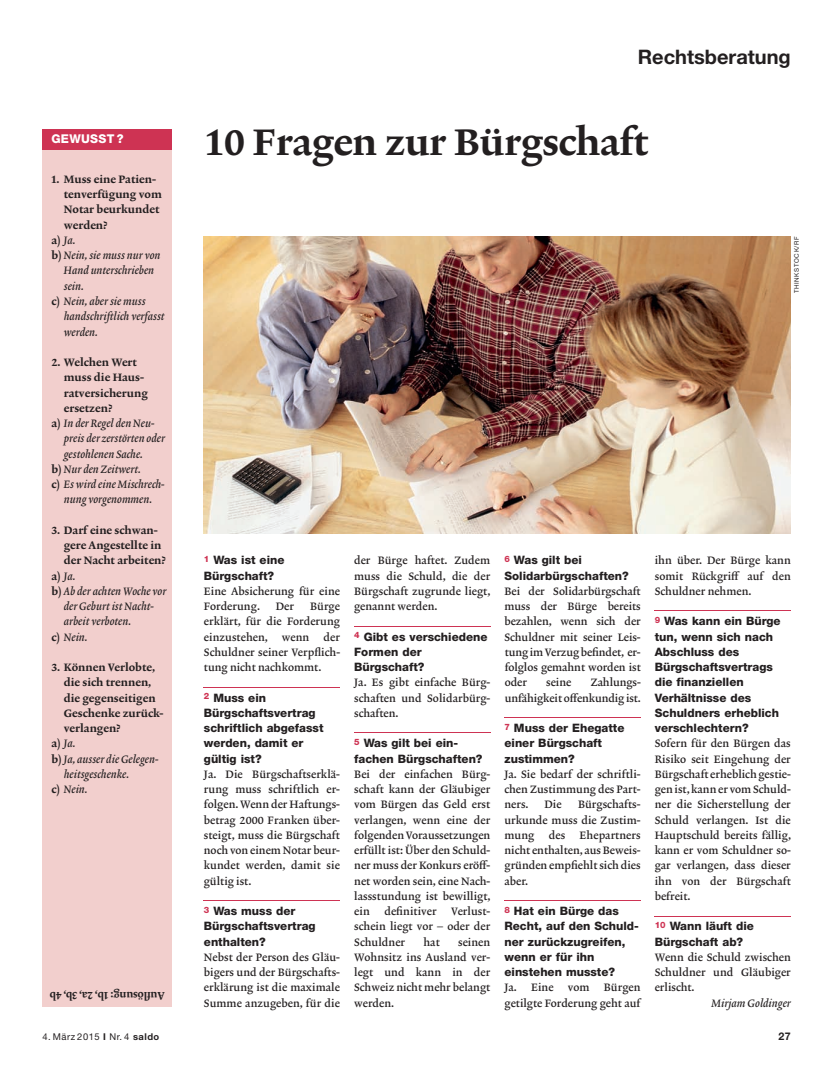
<style>
.page{position:relative;width:837px;height:1074px;background:#fff}
.page>*{position:absolute;margin:0;border:0;box-sizing:border-box;transform-origin:0 0}
.t1{font:700 37.5px "Lexicon Konsum";letter-spacing:-.015em;color:#231f20}
.t2{font:700 20px "Helvetica Neue LT Std";color:#231f20}
.t3{font:800 12.12px "Helvetica Neue LT Std";letter-spacing:.025em;color:#fff}
.t4{font:800 11.62px/15.2px "Helvetica Neue LT Std";color:#231f20}
.t5{font:10.88px/15.2px "Lexicon Konsum";letter-spacing:.005em;color:#231f20;text-align:justify}
.t6{font:italic 10.88px "Lexicon Konsum";color:#231f20}
.t7{font:700 10.88px "Lexicon Konsum";color:#231f20}
.t8{font:700 10.88px "Lexicon Konsum";color:#231f20;scale:.95 1}
.t9{font:700 10.62px "Helvetica Neue LT Std";color:#231f20}
.t10{font:9.38px "Helvetica Neue LT Std";letter-spacing:.05em;color:#231f20}
.t11{font:6.25px "Helvetica Neue LT Std";letter-spacing:.1em;color:#231f20}
.s1{font-weight:700;font-style:normal}
.s2{font-weight:700}
</style>
<div class="page">
<div style="left:43px;top:130px;width:129px;height:876px;background:#f2cfcd"></div>
<div style="left:43px;top:130px;width:129px;height:13px;background:#ce3353"></div>
<div style="left:43px;top:142px;width:129px;height:8px;background:#ce3353"></div>
<hr style="left:204px;top:687px;width:136px;height:1px;background:#ce3353">
<hr style="left:204px;top:900px;width:136px;height:1px;background:#ce3353">
<hr style="left:354px;top:626px;width:136px;height:1px;background:#ce3353">
<hr style="left:354px;top:732px;width:136px;height:1px;background:#ce3353">
<hr style="left:504px;top:717px;width:136px;height:1px;background:#ce3353">
<hr style="left:504px;top:900px;width:136px;height:1px;background:#ce3353">
<hr style="left:654px;top:610px;width:136px;height:1px;background:#ce3353">
<hr style="left:654px;top:915px;width:136px;height:1px;background:#ce3353">
<img style="left:204px;top:236px;width:586px;height:298px">
<p class="t3" style="left:51px;top:134px;width:74px">GEWUSST ?</p>
<p class="t7" style="left:51px;top:175px;width:106px">1. Muss eine Patien-</p>
<p class="t7" style="left:64px;top:190px;width:99px">tenverfügung vom</p>
<p class="t7" style="left:64px;top:206px;width:97px">Notar beurkundet</p>
<p class="t7" style="left:64px;top:221px;width:45px">werden?</p>
<p class="t6" style="left:51px;top:236px;width:25px"><span class="s1">a)</span> Ja.</p>
<p class="t6" style="left:51px;top:251px;width:111px"><span class="s1">b)</span> Nein, sie muss nur von</p>
<p class="t6" style="left:64px;top:267px;width:92px">Hand unterschrieben</p>
<p class="t6" style="left:64px;top:282px;width:21px">sein.</p>
<p class="t6" style="left:51px;top:297px;width:96px"><span class="s1">c)</span> Nein, aber sie muss</p>
<p class="t6" style="left:64px;top:312px;width:102px">handschriftlich verfasst</p>
<p class="t6" style="left:64px;top:328px;width:35px">werden.</p>
<p class="t7" style="left:51px;top:358px;width:87px">2. Welchen Wert</p>
<p class="t7" style="left:64px;top:373px;width:82px">muss die Haus-</p>
<p class="t7" style="left:64px;top:389px;width:85px">ratversicherung</p>
<p class="t7" style="left:64px;top:404px;width:50px">ersetzen?</p>
<p class="t6" style="left:51px;top:419px;width:103px"><span class="s1">a)</span> In der Regel den Neu-</p>
<p class="t6" style="left:64px;top:434px;width:103px">preis der zerstörten oder</p>
<p class="t6" style="left:64px;top:450px;width:80px">gestohlenen Sache.</p>
<p class="t6" style="left:51px;top:465px;width:91px"><span class="s1">b)</span> Nur den Zeitwert.</p>
<p class="t6" style="left:51px;top:480px;width:113px"><span class="s1">c)</span> Es wird eine Mischrech-</p>
<p class="t6" style="left:64px;top:495px;width:90px">nung vorgenommen.</p>
<p class="t7" style="left:51px;top:526px;width:108px">3. Darf eine schwan-</p>
<p class="t7" style="left:64px;top:541px;width:99px">gere Angestellte in</p>
<p class="t7" style="left:64px;top:556px;width:104px">der Nacht arbeiten?</p>
<p class="t6" style="left:51px;top:572px;width:25px"><span class="s1">a)</span> Ja.</p>
<p class="t6" style="left:51px;top:587px;width:116px"><span class="s1">b)</span> Ab der achten Woche vor</p>
<p class="t6" style="left:64px;top:602px;width:90px">der Geburt ist Nacht-</p>
<p class="t6" style="left:64px;top:617px;width:69px">arbeit verboten.</p>
<p class="t6" style="left:51px;top:633px;width:38px"><span class="s1">c)</span> Nein.</p>
<p class="t7" style="left:51px;top:663px;width:105px">3. Können Verlobte,</p>
<p class="t7" style="left:64px;top:678px;width:89px">die sich trennen,</p>
<p class="t7" style="left:64px;top:694px;width:93px">die gegenseitigen</p>
<p class="t7" style="left:64px;top:709px;width:101px">Geschenke zurück-</p>
<p class="t7" style="left:64px;top:724px;width:58px">verlangen?</p>
<p class="t6" style="left:51px;top:739px;width:25px"><span class="s1">a)</span> Ja.</p>
<p class="t6" style="left:51px;top:755px;width:107px"><span class="s1">b)</span> Ja, ausser die Gelegen-</p>
<p class="t6" style="left:64px;top:770px;width:67px">heitsgeschenke.</p>
<p class="t6" style="left:51px;top:785px;width:38px"><span class="s1">c)</span> Nein.</p>
<p class="t8" style="left:165px;top:999px;width:123px;rotate:-180deg">A u f l usö n b4, b3, a2, b1: g</p>
<p class="t10" style="left:43px;top:1033px;width:118px">4. März 2015 <span class="s2">I</span> Nr. 4 <span class="s2">saldo</span></p>
<h2 class="t2" style="left:637px;top:50px;width:154px">Rechtsberatung</h2>
<h1 class="t1" style="left:204px;top:128px;width:446px">10 Fragen zur Bürgschaft</h1>
<p class="t11" style="left:794px;top:293px;width:58px;rotate:-90deg">THINKSTOCK/RF</p>
<p class="t4" style="left:204px;top:553px;width:82px"><sup>1</sup> Was ist eine<br>Bürgschaft?</p>
<p class="t5" style="left:204px;top:584px;width:137px">Eine Absicherung für eine<br>Forderung.</p>
<p class="t5" style="left:204px;top:599px;width:137px;text-indent:106px">Bürge erklärt, für die Forderung einzustehen,</p>
<p class="t5" style="left:276px;top:599px;width:20px">Der</p>
<p class="t5" style="left:204px;top:630px;width:137px;text-indent:120px">der Schuldner seiner Verpflich&shy;tung nicht nachkommt.</p>
<p class="t4" style="left:204px;top:691px;width:121px"><sup>2</sup> Muss ein<br>Bürgschaftsvertrag schriftlich abgefasst werden, damit er gültig ist?</p>
<p class="t5" style="left:204px;top:767px;width:138px">Ja. Die Bürgschaftserklä&shy;rung muss schriftlich er&shy;folgen.Wenn der Haftungs&shy;betrag 2000 Franken über&shy;steigt, muss die Bürgschaft noch von einem Notar beur&shy;kundet werden, damit sie gültig ist.</p>
<p class="t4" style="left:204px;top:904px;width:113px"><sup>3</sup> Was muss der<br>Bürgschaftsvertrag enthalten?</p>
<p class="t5" style="left:204px;top:950px;width:138px">Nebst der Person des Gläu&shy;bigers und der Bürgschafts&shy;erklärung ist die maximale Summe anzugeben, für die</p>
<p class="t5" style="left:282px;top:630px;width:29px">wenn</p>
<p class="t5" style="left:354px;top:554px;width:138px">der Bürge haftet. Zudem muss die Schuld, die der Bürgschaft zugrunde liegt, genannt werden.</p>
<p class="t4" style="left:354px;top:630px;width:135px"><sup>4</sup> Gibt es verschiedene<br>Formen der<br>Bürgschaft?</p>
<p class="t5" style="left:354px;top:676px;width:138px">Ja. Es gibt einfache Bürg&shy;schaften und Solidarbürg&shy;schaften.</p>
<p class="t4" style="left:354px;top:736px;width:130px"><sup>5</sup> Was gilt bei ein&shy;fachen Bürgschaften?</p>
<p class="t5" style="left:354px;top:767px;width:138px">Bei der einfachen Bürg&shy;schaft kann der Gläubiger vom Bürgen das Geld erst verlangen, wenn eine der folgendenVoraussetzungen erfüllt ist: Über den Schuld&shy;ner muss der Konkurs eröff&shy;net worden sein, eine Nach&shy;lassstundung ist bewilligt, ein</p>
<p class="t5" style="left:354px;top:904px;width:137px;text-indent:97px">Verlust&shy;schein liegt vor – oder der Schuldner</p>
<p class="t5" style="left:384px;top:904px;width:54px">definitiver</p>
<p class="t5" style="left:423px;top:935px;width:18px">hat</p>
<p class="t5" style="left:354px;top:935px;width:138px;text-indent:104px">seinen Wohnsitz ins Ausland ver&shy;legt und kann in der Schweiz nicht mehr belangt werden.</p>
<p class="t4" style="left:504px;top:553px;width:126px"><sup>6</sup> Was gilt bei<br>Solidarbürgschaften?</p>
<p class="t5" style="left:504px;top:584px;width:138px">Bei der Solidarbürgschaft muss der Bürge bereits bezahlen, wenn sich der Schuldner mit seiner Leis&shy;tung im Verzug befindet, er&shy;folglos gemahnt worden ist oder</p>
<p class="t5" style="left:504px;top:676px;width:137px;text-align:right">Zahlungs-<br>unfähigkeit offenkundig ist.</p>
<p class="t4" style="left:504px;top:721px;width:121px"><sup>7</sup> Muss der Ehegatte einer Bürgschaft zustimmen?</p>
<p class="t5" style="left:504px;top:767px;width:137px">Ja. Sie bedarf der schriftli&shy;chen Zustimmung des Part&shy;ners.</p>
<p class="t5" style="left:546px;top:676px;width:26px">seine</p>
<p class="t5" style="left:504px;top:798px;width:137px;text-indent:73px">Bürgschafts&shy;urkunde muss die Zustim&shy;mung</p>
<p class="t5" style="left:544px;top:798px;width:19px">Die</p>
<p class="t5" style="left:504px;top:828px;width:137px;text-indent:75px">Ehepartners nicht enthalten, aus Beweis&shy;gründen empfiehlt sich dies aber.</p>
<p class="t4" style="left:504px;top:904px;width:136px"><sup>8</sup> Hat ein Bürge das<br>Recht, auf den Schuld&shy;ner zurückzugreifen, wenn er für ihn einstehen musste?</p>
<p class="t5" style="left:504px;top:981px;width:51px">Ja. Eine</p>
<p class="t5" style="left:567px;top:981px;width:23px">vom</p>
<p class="t5" style="left:548px;top:828px;width:18px">des</p>
<p class="t5" style="left:504px;top:981px;width:137px;text-align:right">Bürgen<br>getilgte Forderung geht auf</p>
<p class="t5" style="left:654px;top:554px;width:138px">ihn über. Der Bürge kann somit Rückgriff auf den Schuldner nehmen.</p>
<p class="t4" style="left:654px;top:614px;width:127px"><sup>9</sup> Was kann ein Bürge tun, wenn sich nach<br>Abschluss des<br>Bürgschaftsvertrags die finanziellen<br>Verhältnisse des<br>Schuldners erheblich verschlechtern?</p>
<p class="t5" style="left:654px;top:737px;width:138px">Sofern für den Bürgen das Risiko seit Eingehung der Bürgschaft erheblichgestie&shy;gen ist,kann er vom Schuld&shy;ner die Sicherstellung der Schuld verlangen. Ist die Hauptschuld bereits fällig, kann er vom Schuldner so&shy;gar verlangen, dass dieser ihn von der Bürgschaft befreit.</p>
<p class="t4" style="left:654px;top:919px;width:101px"><sup>10</sup> Wann läuft die<br>Bürgschaft ab?</p>
<p class="t5" style="left:654px;top:950px;width:137px">Wenn die Schuld zwischen Schuldner und Gläubiger erlischt.</p>
<p class="t6" style="left:711px;top:999px;width:81px">Mirjam Goldinger</p>
<p class="t9" style="left:778px;top:1033px;width:14px">27</p>
</div>
